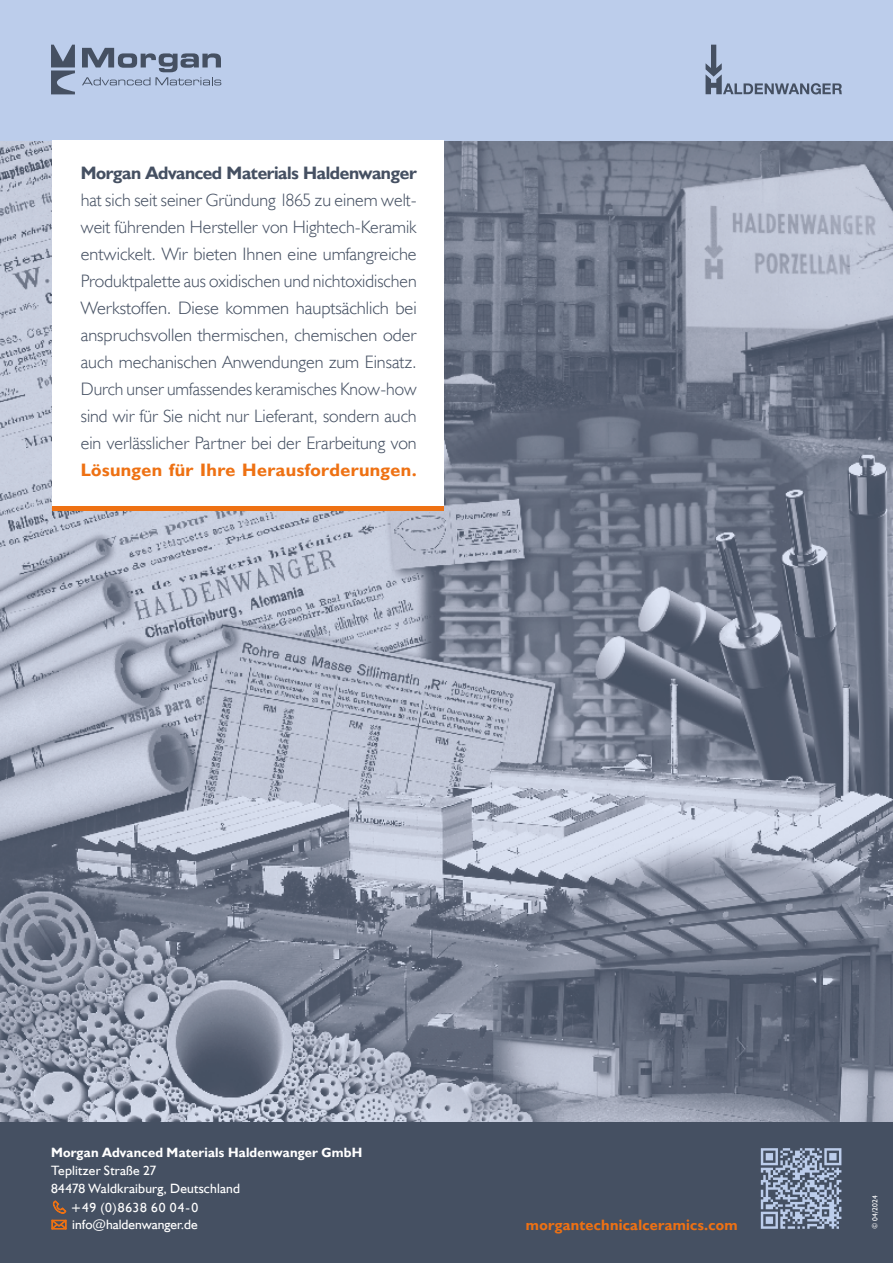
<style>
.page{position:relative;width:893px;height:1263px;background:#fff}
.page>*{position:absolute;margin:0;border:0;box-sizing:border-box;transform-origin:0 0}
.t1{font:300 18px/27px "Humanist 521 BT";color:#455062;text-align:justify}
.t2{font:700 18px "Humanist 521 BT";letter-spacing:-.02em;color:#455062}
.t3{font:700 18px "Humanist 521 BT";letter-spacing:.02em;color:#ee7113}
.t4{font:700 15px "Humanist 521 BT";letter-spacing:.02em;color:#ee7113}
.t5{font:13.5px "Humanist 521 BT";letter-spacing:.01em;color:#fff}
.t6{font:700 13.5px "Humanist 521 BT";letter-spacing:.015em;color:#fff}
.t7{font:13.5px "Humanist 521 BT";letter-spacing:.055em;color:#fff}
.t8{font:7.5px "Humanist 521 BT";letter-spacing:.02em;color:#fff}
</style>
<div class="page">
<img style="left:0;top:140px;width:893px;height:983px">
<div style="left:0;top:1123px;width:893px;height:140px;background:#455062"></div>
<div style="left:0;top:0;width:893px;height:140px;background:#bccdeb"></div>
<svg style="left:53px;top:1200px;width:13px;height:14px"></svg>
<svg style="left:51px;top:1220px;width:16px;height:9px"></svg>
<svg style="left:761px;top:1148px;width:80px;height:81px"></svg>
<div style="left:52px;top:140px;width:391px;height:370px;background:#fff"></div>
<hr style="left:52px;top:506px;width:391px;height:4px;background:#ee7113">
<svg style="left:82px;top:48px;width:139px;height:37px"></svg>
<svg style="left:51px;top:45px;width:24px;height:49px"></svg>
<svg style="left:706px;top:45px;width:136px;height:49px"></svg>
<p class="t2" style="left:81px;top:162px;width:337px">Morgan Advanced Materials Haldenwanger</p>
<p class="t1" style="left:81px;top:187px;width:337px">hat sich seit seiner Gründung 1865 zu einem welt&shy;weit führenden Hersteller von Hightech-Keramik entwickelt. Wir bieten Ihnen eine umfangreiche Produktpalette aus oxidischen und nichtoxidischen Werkstoffen. Diese kommen hauptsächlich bei anspruchsvollen thermischen, chemischen oder auch mechanischen Anwendungen zum Einsatz.<br>Durch unser umfassendes keramisches Know-how sind wir für Sie nicht nur Lieferant, sondern auch ein verlässlicher Partner bei der Erarbeitung von</p>
<p class="t3" style="left:81px;top:459px;width:337px">Lösungen für Ihre Herausforderungen.</p>
<p class="t6" style="left:51px;top:1144px;width:313px">Morgan Advanced Materials Haldenwanger GmbH</p>
<p class="t5" style="left:51px;top:1162px;width:107px">Teplitzer Straße 27</p>
<p class="t5" style="left:51px;top:1180px;width:191px">84478 Waldkraiburg, Deutschland</p>
<p class="t7" style="left:71px;top:1199px;width:129px">+49 (0)8638 60 04-0</p>
<p class="t5" style="left:72px;top:1216px;width:127px">info@haldenwanger.de</p>
<p class="t4" style="left:526px;top:1215px;width:213px">morgantechnicalceramics.com</p>
<p class="t8" style="left:870px;top:1229px;width:35px;rotate:-90deg">© 04/2024</p>
</div>
